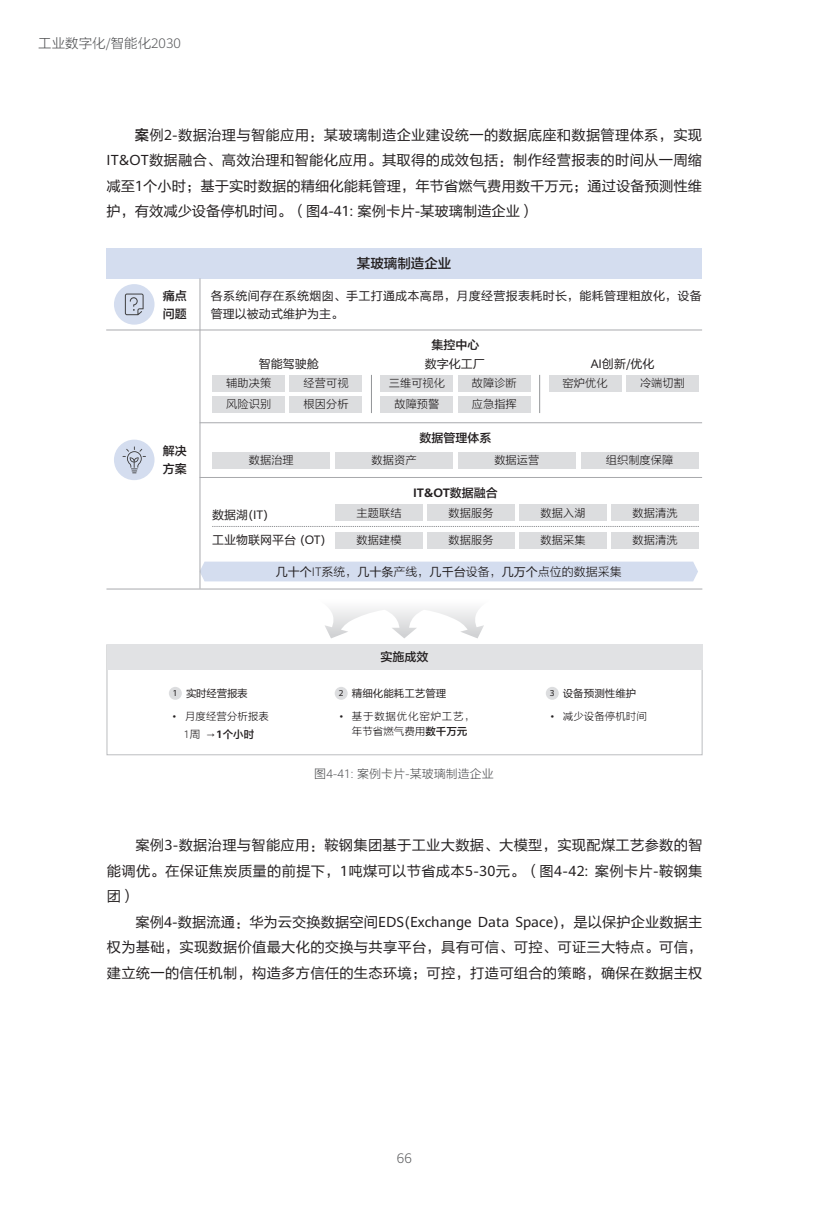
<style>
.page{position:relative;width:830px;height:1212px;background:#fff}
.page>*{position:absolute;margin:0;border:0;box-sizing:border-box;transform-origin:0 0}
.正文{font:14.25px/25.5px "FZLTHK GBK1 0";letter-spacing:.02em;color:#231f20;text-align:justify}
.t1{font:13.5px "FZLTXHK";color:#57585a}
.t2{font:13.5px "FZLTZHK GBK1 0";color:#231f20}
.t3{font:300 13.5px "Huawei Sans";color:#57585a}
.t4{font:12px/18px "FZLTHK GBK1 0";letter-spacing:.025em;color:#231f20}
.t5{font:12px "FZLTXHK";color:#231f20}
.t6{font:12px/18px "FZLTZHK GBK1 0";color:#231f20}
.正文-2{font:12px "FZLTXHK";color:#57585a}
.t7{font:12px "FZLTHK GBK1 0";color:#231f20}
.t8{font:700 12px "Huawei Sans";color:#231f20}
.t9{font:12px "Huawei Sans";color:#231f20}
.t10{font:11.25px "FZLTXHK";color:#231f20}
.t11{font:10.5px "FZLTXHK";color:#231f20}
.t12{font:10.5px "FZLTHK GBK1 0";color:#231f20}
.t13{font:10.5px "FZLTXHK";letter-spacing:.07em;color:#231f20}
.t14{font:10.5px "FZLTZHK GBK1 0";color:#231f20}
.t15{font:300 10.5px "Huawei Sans";color:#231f20}
.t16{font:8.4px "Huawei Sans";color:#231f20}
.s1{font-family:"Huawei Sans";font-weight:300}
.s2{font-family:"FZLTZHK GBK1 0"}
.s3{font-family:"Huawei Sans"}
.s4{font-family:"FZLTZHK GBK1 0";font-weight:400}
.s5{font-family:"FZLTHK GBK1 0"}
.s6{font-family:"FZLTXHK";font-weight:400}
.s7{font-family:"Huawei Sans";font-weight:700}
</style>
<div class="page">
<div style="left:106px;top:644px;width:596px;height:111px;border:1px solid #bcbdc0"></div>
<div style="left:106px;top:644px;width:596px;height:26px;background:#e1e2e4"></div>
<svg style="left:325px;top:608px;width:159px;height:30px"></svg>
<div style="left:106px;top:248px;width:595px;height:30px;background:#d4ddef"></div>
<hr style="left:106px;top:330px;width:595px;height:1px;background:#a8a9ad">
<hr style="left:199px;top:422px;width:502px;height:1px;background:#a8a9ad">
<hr style="left:199px;top:477px;width:502px;height:1px;background:#a8a9ad">
<div style="left:114px;top:440px;width:40px;height:40px;background:#d4ddef;border-radius:50%"></div>
<svg style="left:122px;top:446px;width:24px;height:27px"></svg>
<div style="left:114px;top:284px;width:40px;height:41px;background:#d4ddef;border-radius:50%"></div>
<svg style="left:125px;top:294px;width:18px;height:21px"></svg>
<div style="left:212px;top:452px;width:118px;height:16px;background:#dcdddf"></div>
<div style="left:458px;top:452px;width:117px;height:16px;background:#dcdddf"></div>
<div style="left:335px;top:452px;width:118px;height:16px;background:#dcdddf"></div>
<div style="left:580px;top:452px;width:118px;height:16px;background:#dcdddf"></div>
<div style="left:611px;top:504px;width:87px;height:17px;background:#dcdddf"></div>
<div style="left:611px;top:532px;width:87px;height:16px;background:#dcdddf"></div>
<div style="left:427px;top:504px;width:87px;height:17px;background:#dcdddf"></div>
<div style="left:427px;top:532px;width:87px;height:16px;background:#dcdddf"></div>
<div style="left:519px;top:504px;width:87px;height:17px;background:#dcdddf"></div>
<div style="left:519px;top:532px;width:87px;height:16px;background:#dcdddf"></div>
<div style="left:335px;top:504px;width:87px;height:17px;background:#dcdddf"></div>
<div style="left:335px;top:532px;width:87px;height:16px;background:#dcdddf"></div>
<svg style="left:212px;top:526px;width:486px;height:1px"></svg>
<div style="left:200px;top:562px;width:497px;height:19px;background:#d4ddef"></div>
<hr style="left:106px;top:589px;width:596px;height:1px;background:#a8a9ad">
<hr style="left:199px;top:278px;width:1px;height:311px;background:#a8a9ad">
<div style="left:212px;top:375px;width:73px;height:17px;background:#dcdddf"></div>
<div style="left:212px;top:396px;width:73px;height:17px;background:#dcdddf"></div>
<div style="left:289px;top:375px;width:73px;height:17px;background:#dcdddf"></div>
<div style="left:289px;top:396px;width:73px;height:17px;background:#dcdddf"></div>
<div style="left:380px;top:375px;width:73px;height:17px;background:#dcdddf"></div>
<div style="left:380px;top:396px;width:73px;height:17px;background:#dcdddf"></div>
<div style="left:457px;top:375px;width:73px;height:17px;background:#dcdddf"></div>
<div style="left:457px;top:396px;width:73px;height:17px;background:#dcdddf"></div>
<div style="left:548px;top:375px;width:73px;height:17px;background:#dcdddf"></div>
<div style="left:625px;top:375px;width:73px;height:17px;background:#dcdddf"></div>
<hr style="left:371px;top:375px;width:1px;height:38px;background:#939598">
<hr style="left:539px;top:375px;width:1px;height:38px;background:#939598">
<div style="left:169px;top:687px;width:13px;height:13px;background:#dcdddf;border-radius:50%"></div>
<div style="left:334px;top:687px;width:13px;height:13px;background:#dcdddf;border-radius:50%"></div>
<div style="left:545px;top:687px;width:13px;height:13px;background:#dcdddf;border-radius:50%"></div>
<p class="t1" style="left:38px;top:36px;width:144px">工业数字化<span class="s1">/</span>智能化<span class="s1">2030</span></p>
<p class="正文" style="left:106px;top:122px;width:597px;text-indent:28px"><span class="s2">案</span>例<span class="s3">2-</span>数据治理与智能应用：某玻璃制造企业建设统一的数据底座和数据管理体系，实现<span class="s3">IT&amp;OT</span>数据融合、高效治理和智能化应用。其取得的成效包括：制作经营报表的时间从一周缩减至<span class="s3">1</span>个小时；基于实时数据的精细化能耗管理，年节省燃气费用数千万元；通过设备预测性维护，有效减少设备停机时间。（图<span class="s3">4-41:</span> 案例卡片<span class="s3">-</span>某玻璃制造企业）</p>
<p class="t6" style="left:163px;top:287px;width:25px">痛点问题</p>
<p class="t6" style="left:163px;top:442px;width:25px">解决方案</p>
<p class="t2" style="left:356px;top:256px;width:96px">某玻璃制造企业</p>
<p class="t4" style="left:211px;top:287px;width:492px">各系统间存在系统烟囱、手工打通成本高昂，月度经营报表耗时长，能耗管理粗放化，设备管理以被动式维护为主。</p>
<p class="t6" style="left:431px;top:336px;width:49px">集控中心</p>
<p class="t4" style="left:259px;top:355px;width:61px">智能驾驶舱</p>
<p class="t4" style="left:424px;top:355px;width:61px">数字化工厂</p>
<p class="t4" style="left:590px;top:355px;width:65px"><span class="s3">AI</span>创新<span class="s3">/</span>优化</p>
<p class="t10" style="left:226px;top:377px;width:46px">辅助决策</p>
<p class="t10" style="left:226px;top:398px;width:46px">风险识别</p>
<p class="t10" style="left:303px;top:377px;width:46px">经营可视</p>
<p class="t10" style="left:303px;top:398px;width:46px">根因分析</p>
<p class="t10" style="left:388px;top:377px;width:58px">三维可视化</p>
<p class="t10" style="left:394px;top:398px;width:46px">故障预警</p>
<p class="t10" style="left:471px;top:377px;width:46px">故障诊断</p>
<p class="t10" style="left:471px;top:398px;width:46px">应急指挥</p>
<p class="t10" style="left:562px;top:377px;width:46px">窑炉优化</p>
<p class="t10" style="left:639px;top:377px;width:46px">冷端切割</p>
<p class="t6" style="left:419px;top:429px;width:73px">数据管理体系</p>
<p class="t10" style="left:249px;top:454px;width:46px">数据治理</p>
<p class="t10" style="left:371px;top:454px;width:46px">数据资产</p>
<p class="t10" style="left:494px;top:454px;width:46px">数据运营</p>
<p class="t10" style="left:605px;top:454px;width:69px">组织制度保障</p>
<p class="t8" style="left:413px;top:484px;width:86px">IT&amp;OT<span class="s4">数据融合</span></p>
<p class="t10" style="left:632px;top:506px;width:46px">数据清洗</p>
<p class="t10" style="left:632px;top:534px;width:46px">数据清洗</p>
<p class="t10" style="left:448px;top:506px;width:46px">数据服务</p>
<p class="t10" style="left:448px;top:534px;width:46px">数据服务</p>
<p class="t10" style="left:356px;top:506px;width:46px">主题联结</p>
<p class="t10" style="left:356px;top:534px;width:46px">数据建模</p>
<p class="t10" style="left:540px;top:506px;width:46px">数据入湖</p>
<p class="t10" style="left:540px;top:534px;width:46px">数据采集</p>
<p class="t9" style="left:212px;top:507px;width:58px"><span class="s5">数据湖</span>(IT)</p>
<p class="t7" style="left:212px;top:534px;width:115px">工业物联网平台 <span class="s3">(OT)</span></p>
<p class="t5" style="left:276px;top:565px;width:347px"><span class="s5">几十个</span><span class="s1">IT</span>系统，<span class="s5">几十条</span>产线，<span class="s5">几千台</span>设备，<span class="s5">几万个</span>点位的数据采集</p>
<p class="t6" style="left:380px;top:648px;width:49px">实施成效</p>
<p class="t16" style="left:173px;top:687px;width:6px">1</p>
<p class="t12" style="left:186px;top:688px;width:63px">实时经营报表</p>
<p class="t16" style="left:338px;top:687px;width:6px">2</p>
<p class="t12" style="left:351px;top:688px;width:96px">精细化能耗工艺管理</p>
<p class="t16" style="left:549px;top:687px;width:6px">3</p>
<p class="t12" style="left:562px;top:688px;width:75px">设备预测性维护</p>
<p class="t11" style="left:172px;top:711px;width:98px"><span class="s1">•</span> 月度经营分析报表</p>
<p class="t13" style="left:339px;top:711px;width:137px"><span class="s1">•</span> 基于数据优化窑炉工艺，</p>
<p class="t11" style="left:549px;top:711px;width:98px"><span class="s1">•</span> 减少设备停机时间</p>
<p class="t11" style="left:351px;top:726px;width:117px">年节省燃气费用<span class="s2">数千万元</span></p>
<p class="t15" style="left:184px;top:727px;width:18px">1<span class="s6">周</span></p>
<p class="t8" style="left:205px;top:725px;width:13px">→</p>
<p class="t14" style="left:216px;top:729px;width:39px"><span class="s7">1</span>个小时</p>
<p class="正文-2" style="left:314px;top:768px;width:181px">图<span class="s1">4-41:</span> 案例卡片<span class="s1">-</span>某玻璃制造企业</p>
<p class="正文" style="left:107px;top:833px;width:597px;text-indent:28px">案例<span class="s3">3-</span>数据治理与智能应用：鞍钢集团基于工业大数据、大模型，实现配煤工艺参数的智能调优。在保证焦炭质量的前提下，<span class="s3">1</span>吨煤可以节省成本<span class="s3">5-30</span>元。（图<span class="s3">4-42:</span> 案例卡片<span class="s3">-</span>鞍钢集团）</p>
<p class="正文" style="left:107px;top:909px;width:597px;text-indent:28px">案例<span class="s3">4-</span>数据流通：华为云交换数据空间<span class="s3">EDS(Exchange Data Space)</span>，是以保护企业数据主权为基础，实现数据价值最大化的交换与共享平台，具有可信、可控、可证三大特点。可信，建立统一的信任机制，构造多方信任的生态环境；可控，打造可组合的策略，确保在数据主权</p>
<p class="t3" style="left:397px;top:1149px;width:16px">66</p>
</div>
